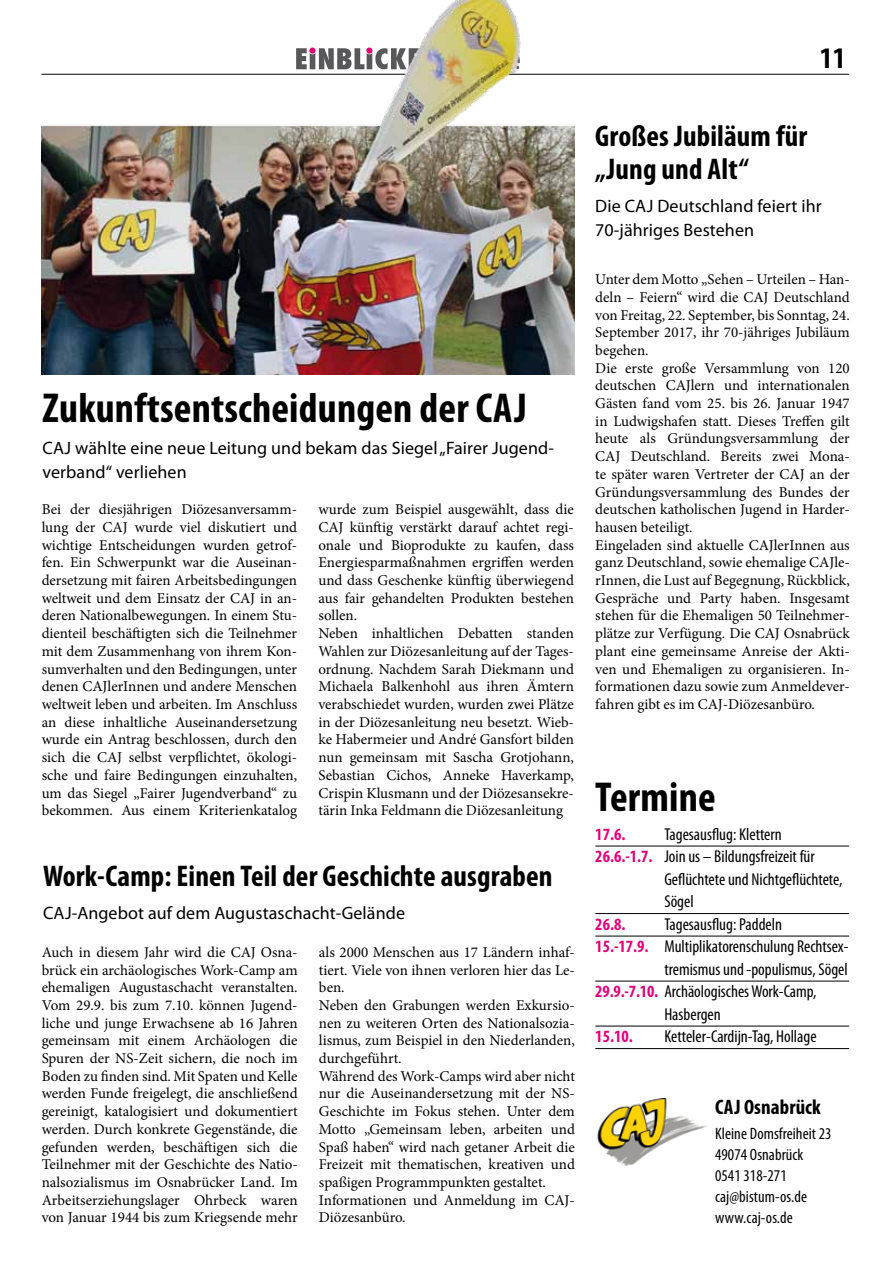
<style>
.page{position:relative;width:893px;height:1263px;background:#fff}
.page>*{position:absolute;margin:0;border:0;box-sizing:border-box;transform-origin:0 0}
.t1{font:700 condensed 42px "Myriad Pro";letter-spacing:.005em;color:#000}
.t2{font:700 condensed 30px/33px "Myriad Pro";letter-spacing:.005em;color:#000}
.t3{font:700 condensed 21px "Myriad Pro";letter-spacing:.005em;color:#000}
.t4{font:18px/24px "Myriad Pro";letter-spacing:.005em;color:#000}
.t5{font:condensed 17.25px "Myriad Pro";color:#000}
.t6{font:700 condensed 17.25px "Myriad Pro";color:#e2007a}
.t7{font:condensed 16.5px/21px "Myriad Pro";letter-spacing:.005em;color:#000}
.t8{font:15px/17.7px "Minion Pro";color:#000}
.s1{font-weight:700;color:#e2007a}
</style>
<div class="page">
<hr style="left:42px;top:74px;width:807px;height:1px;background:#000">
<img style="left:597px;top:1098px;width:109px;height:67px">
<hr style="left:595px;top:846px;width:254px;height:1px;background:#000">
<hr style="left:595px;top:913px;width:254px;height:1px;background:#000">
<hr style="left:595px;top:936px;width:254px;height:1px;background:#000">
<hr style="left:595px;top:981px;width:254px;height:1px;background:#000">
<hr style="left:595px;top:1026px;width:254px;height:1px;background:#000">
<hr style="left:595px;top:1048px;width:254px;height:1px;background:#000">
<img style="left:42px;top:0;width:532px;height:375px">
<h2 class="t2" style="left:820px;top:41px;width:27px">11</h2>
<h1 class="t1" style="left:43px;top:382px;width:486px">Zukunftsentscheidungen der CAJ</h1>
<p class="t4" style="left:43px;top:436px;width:513px">CAJ wählte eine neue Leitung und bekam das Siegel „Fairer Jugend&shy;verband“ verliehen</p>
<p class="t8" style="left:42px;top:501px;width:257px;text-align:justify">Bei der diesjährigen Diözesanversamm&shy;lung der CAJ wurde viel diskutiert und wichtige Entscheidungen wurden getrof&shy;fen. Ein Schwerpunkt war die Auseinan&shy;dersetzung mit fairen Arbeitsbedingungen weltweit und dem Einsatz der CAJ in an&shy;deren Nationalbewegungen. In einem Stu&shy;dienteil beschäftigten sich die Teilnehmer mit dem Zusammenhang von ihrem Kon&shy;sumverhalten und den Bedingungen, unter denen CAJlerInnen und andere Menschen weltweit leben und arbeiten. Im Anschluss an diese inhaltliche Auseinandersetzung wurde ein Antrag beschlossen, durch den sich die CAJ selbst verpflichtet, ökologi&shy;sche und faire Bedingungen einzuhalten, um das Siegel „Fairer Jugendverband“ zu bekommen. Aus einem Kriterienkatalog</p>
<p class="t8" style="left:318px;top:501px;width:257px">wurde zum Beispiel ausgewählt, dass die CAJ künftig verstärkt darauf achtet regi&shy;onale und Bioprodukte zu kaufen, dass Energiesparmaßnahmen ergriffen werden und dass Geschenke künftig überwiegend aus fair gehandelten Produkten bestehen sollen.<br>Neben inhaltlichen Debatten standen Wahlen zur Diözesanleitung auf der Tages&shy;ordnung. Nachdem Sarah Diekmann und Michaela Balkenhohl aus ihren Ämtern verabschiedet wurden, wurden zwei Plätze in der Diözesanleitung neu besetzt. Wieb&shy;ke Habermeier und André Gansfort bilden nun gemeinsam mit Sascha Grotjohann, Sebastian Cichos, Anneke Haverkamp, Crispin Klusmann und der Diözesansekre&shy;tärin Inka Feldmann die Diözesanleitung</p>
<h2 class="t2" style="left:43px;top:859px;width:511px">Work-Camp: Einen Teil der Geschichte ausgraben</h2>
<p class="t4" style="left:43px;top:901px;width:364px">CAJ-Angebot auf dem Augustaschacht-Gelände</p>
<p class="t8" style="left:42px;top:943px;width:257px;text-align:justify">Auch in diesem Jahr wird die CAJ Osna&shy;brück ein archäologisches Work-Camp am ehemaligen Augustaschacht veranstalten.<br>Vom 29.9. bis zum 7.10. können Jugend&shy;liche und junge Erwachsene ab 16 Jahren gemeinsam mit einem Archäologen die Spuren der NS-Zeit sichern, die noch im Boden zu finden sind. Mit Spaten und Kelle werden Funde freigelegt, die anschließend gereinigt, katalogisiert und dokumentiert werden. Durch konkrete Gegenstände, die gefunden werden, beschäftigen sich die Teilnehmer mit der Geschichte des Natio&shy;nalsozialismus im Osnabrücker Land. Im Arbeitserziehungslager Ohrbeck waren von Januar 1944 bis zum Kriegsende mehr</p>
<p class="t8" style="left:319px;top:943px;width:257px">als 2000 Menschen aus 17 Ländern inhaf&shy;tiert. Viele von ihnen verloren hier das Le&shy;ben.<br>Neben den Grabungen werden Exkursio&shy;nen zu weiteren Orten des Nationalsozia&shy;lismus, zum Beispiel in den Niederlanden, durchgeführt.<br>Während des Work-Camps wird aber nicht nur die Auseinandersetzung mit der NS-Geschichte im Fokus stehen. Unter dem Motto „Gemeinsam leben, arbeiten und Spaß haben“ wird nach getaner Arbeit die Freizeit mit thematischen, kreativen und spaßigen Programmpunkten gestaltet.<br>Informationen und Anmeldung im CAJ-Diözesanbüro.</p>
<h2 class="t2" style="left:595px;top:119px;width:213px">Großes Jubiläum für „Jung und Alt“</h2>
<p class="t4" style="left:595px;top:193px;width:228px">Die CAJ Deutschland feiert ihr<br>70-jähriges Bestehen</p>
<p class="t8" style="left:595px;top:271px;width:256px">Unter dem Motto „Sehen – Urteilen – Han&shy;deln – Feiern“ wird die CAJ Deutschland von Freitag, 22. September, bis Sonntag, 24.<br>September 2017, ihr 70-jähriges Jubiläum begehen.<br>Die erste große Versammlung von 120 deutschen CAJlern und internationalen Gästen fand vom 25. bis 26. Januar 1947 in Ludwigshafen statt. Dieses Treffen gilt heute als Gründungsversammlung der CAJ Deutschland. Bereits zwei Mona&shy;te später waren Vertreter der CAJ an der Gründungsversammlung des Bundes der deutschen katholischen Jugend in Harder&shy;hausen beteiligt.<br>Eingeladen sind aktuelle CAJlerInnen aus ganz Deutschland, sowie ehemalige CAJle&shy;rInnen, die Lust auf Begegnung, Rückblick, Gespräche und Party haben. Insgesamt stehen für die Ehemaligen 50 Teilnehmer&shy;plätze zur Verfügung. Die CAJ Osnabrück plant eine gemeinsame Anreise der Akti&shy;ven und Ehemaligen zu organisieren. In&shy;formationen dazu sowie zum Anmeldever&shy;fahren gibt es im CAJ-Diözesanbüro.</p>
<h1 class="t1" style="left:595px;top:770px;width:122px">Termine</h1>
<p class="t6" style="left:595px;top:823px;width:32px">17.6.</p>
<p class="t5" style="left:664px;top:823px;width:119px">Tagesausflug: Klettern</p>
<p class="t5" style="left:595px;top:846px;width:221px"><span class="s1">26.6.-1.7.</span> Join us – Bildungsfreizeit für</p>
<p class="t5" style="left:664px;top:868px;width:180px">Geflüchtete und Nichtgeflüchtete,</p>
<p class="t5" style="left:664px;top:891px;width:31px">Sögel</p>
<p class="t6" style="left:595px;top:913px;width:32px">26.8.</p>
<p class="t5" style="left:664px;top:913px;width:119px">Tagesausflug: Paddeln</p>
<p class="t5" style="left:595px;top:936px;width:255px"><span class="s1">15.-17.9.</span> Multiplikatorenschulung Rechtsex-</p>
<p class="t5" style="left:664px;top:958px;width:185px">tremismus und -populismus, Sögel</p>
<p class="t5" style="left:595px;top:981px;width:223px"><span class="s1">29.9.-7.10.</span> Archäologisches Work-Camp,</p>
<p class="t5" style="left:664px;top:1003px;width:58px">Hasbergen</p>
<p class="t6" style="left:595px;top:1025px;width:39px">15.10.</p>
<p class="t5" style="left:664px;top:1026px;width:154px">Ketteler-Cardijn-Tag, Hollage</p>
<h3 class="t3" style="left:715px;top:1094px;width:107px">CAJ Osnabrück</h3>
<p class="t7" style="left:715px;top:1123px;width:118px">Kleine Domsfreiheit 23<br>49074 Osnabrück<br>0541 318-271 caj@bistum-os.de www.caj-os.de</p>
</div>
